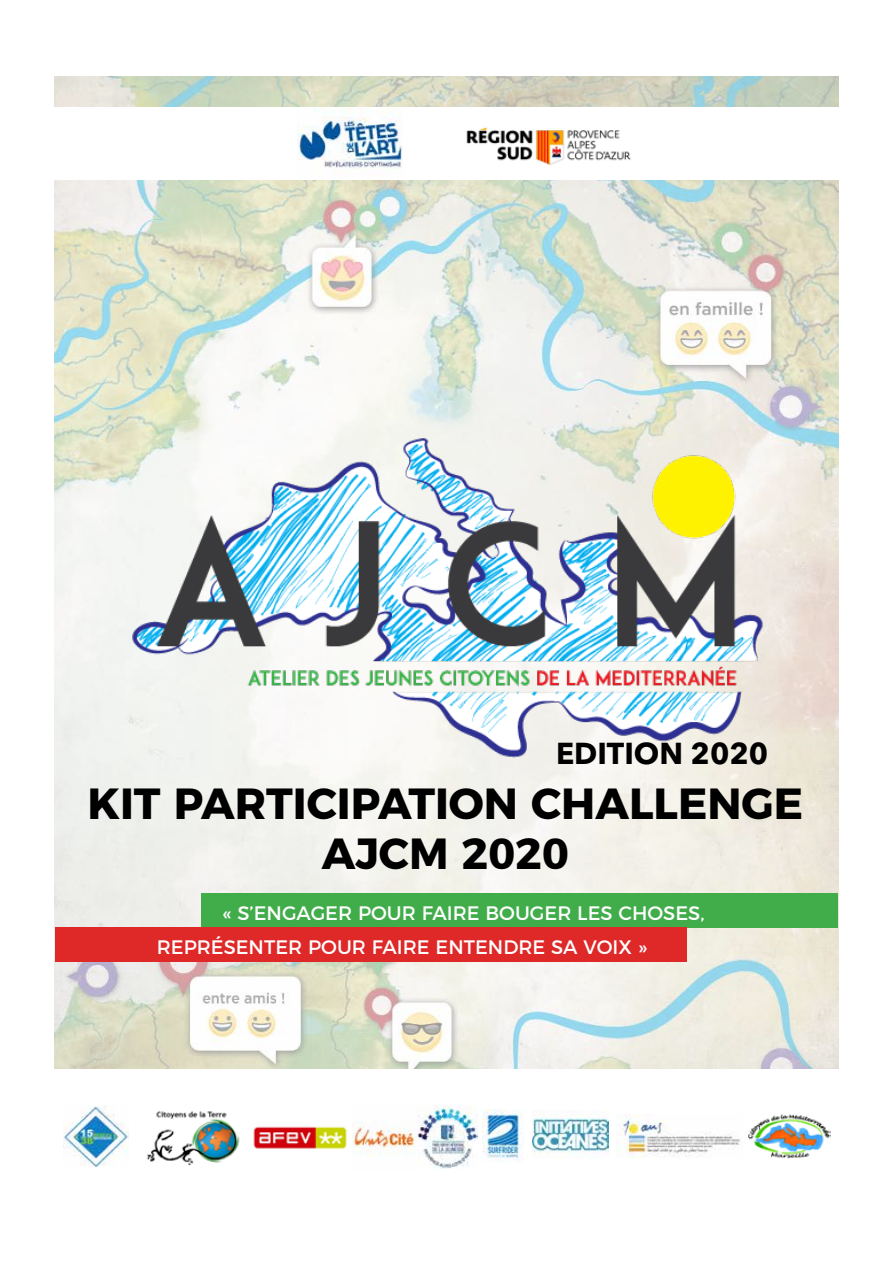
<style>
.page{position:relative;width:893px;height:1263px;background:#fff}
.page>*{position:absolute;margin:0;border:0;box-sizing:border-box;transform-origin:0 0}
.t1{font:700 43.5px/49.5px "Montserrat";color:#000;text-align:center}
.t2{font:700 30px "Avenir Next LT Pro";color:#000}
.t3{font:19.5px/34px "Montserrat";color:#fff}
</style>
<div class="page">
<img style="left:55px;top:76px;width:784px;height:993px">
<img style="left:108px;top:431px;width:663px;height:334px">
<div style="left:22px;top:108px;width:828px;height:72px;background:#fff"></div>
<img style="left:297px;top:108px;width:105px;height:60px">
<img style="left:466px;top:127px;width:165px;height:38px">
<div style="left:201px;top:893px;width:636px;height:34px;background:#41ad4a"></div>
<div style="left:55px;top:927px;width:632px;height:34px;background:#df2828"></div>
<img style="left:418px;top:1105px;width:60px;height:63px">
<img style="left:147px;top:1111px;width:93px;height:55px">
<img style="left:532px;top:1110px;width:77px;height:45px">
<img style="left:64px;top:1106px;width:65px;height:60px">
<img style="left:352px;top:1121px;width:64px;height:35px">
<img style="left:616px;top:1114px;width:125px;height:43px">
<img style="left:253px;top:1126px;width:94px;height:23px">
<img style="left:482px;top:1110px;width:42px;height:52px">
<img style="left:748px;top:1114px;width:82px;height:44px">
<h2 class="t2" style="left:556px;top:735px;width:214px">EDITION 2020</h2>
<h1 class="t1" style="left:88px;top:776px;width:717px">KIT PARTICIPATION CHALLENGE<br>AJCM 2020</h1>
<p class="t3" style="left:157px;top:894px;width:549px;text-indent:66px">« S’ENGAGER POUR FAIRE BOUGER LES CHOSES,<br>REPRÉSENTER POUR FAIRE ENTENDRE SA VOIX »</p>
</div>
